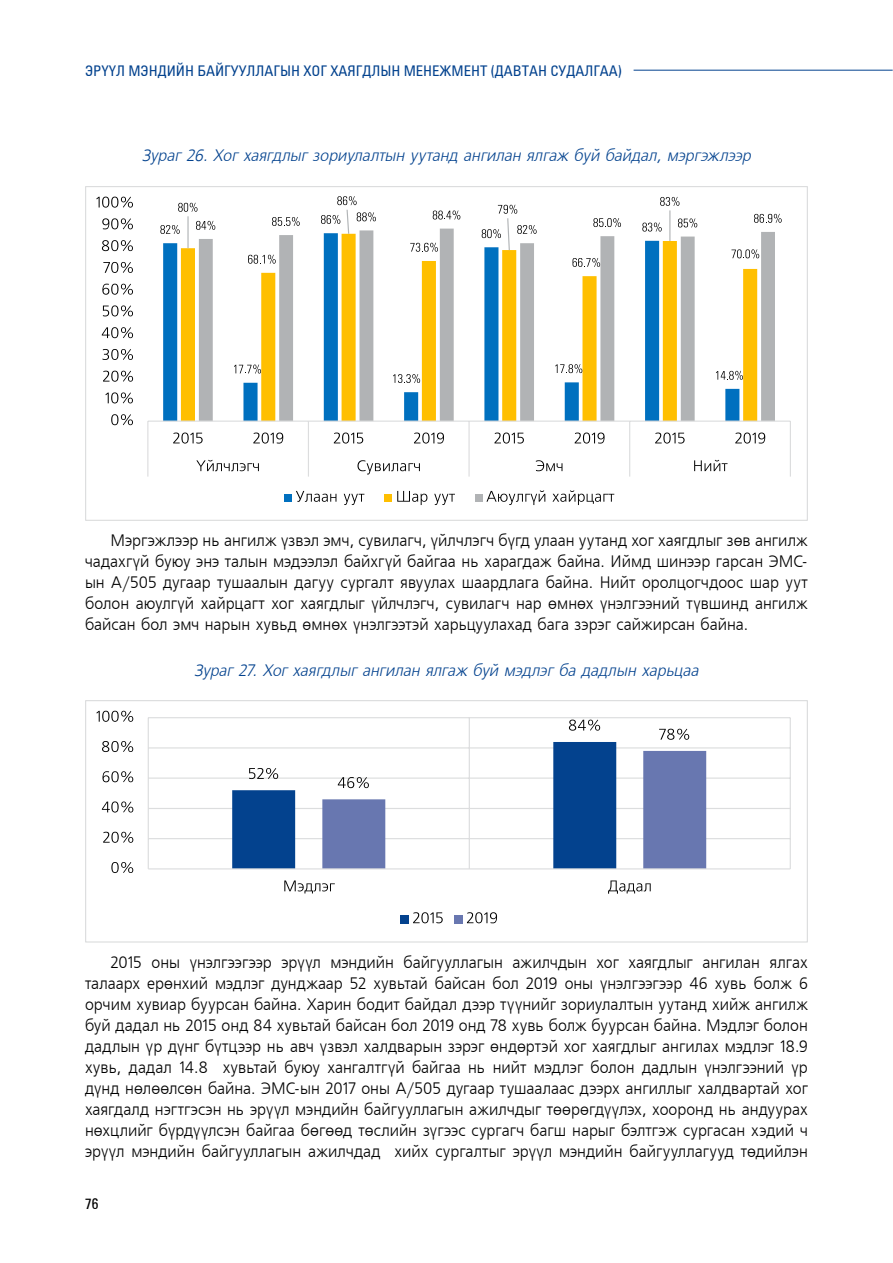
<style>
.page{position:relative;width:893px;height:1263px;background:#fff}
.page>*{position:absolute;margin:0;border:0;box-sizing:border-box;transform-origin:0 0}
.t1{font:16.5px/21px "MAK Freeset";letter-spacing:-.005em;color:#000;text-align:justify;scale:.95 1}
.t2{font:italic 16.5px "MAK Freeset";letter-spacing:-.005em;color:#03428e;scale:.95 1}
.t3{font:condensed 15px "Univers LTCYR";color:#000}
.t4{font:condensed 14.7px "Univers LTCYR";color:#03428e}
</style>
<div class="page">
<hr style="left:634px;top:70px;width:259px;height:1px;background:#03428e">
<svg style="left:163px;top:267px;width:18px;height:154px;background:#388fcc"></svg>
<svg style="left:181px;top:267px;width:18px;height:154px;fill:#ffbf00"></svg>
<svg style="left:199px;top:232px;width:576px;height:189px"></svg>
<hr style="left:148px;top:421px;width:642px;height:1px;background:#dcddde">
<hr style="left:468px;top:421px;width:2px;height:28px;background:#dcddde">
<svg style="left:790px;top:421px;width:1px;height:56px"></svg>
<svg style="left:629px;top:422px;width:1px;height:55px"></svg>
<hr style="left:468px;top:449px;width:2px;height:28px;background:#dcddde">
<svg style="left:308px;top:422px;width:1px;height:55px"></svg>
<svg style="left:147px;top:421px;width:1px;height:56px"></svg>
<svg style="left:234px;top:365px;width:27px;height:9px"></svg>
<svg style="left:393px;top:374px;width:27px;height:9px"></svg>
<svg style="left:555px;top:364px;width:27px;height:9px"></svg>
<svg style="left:716px;top:371px;width:27px;height:9px"></svg>
<svg style="left:731px;top:249px;width:28px;height:9px"></svg>
<svg style="left:160px;top:196px;width:537px;height:71px"></svg>
<svg style="left:754px;top:214px;width:28px;height:9px"></svg>
<svg style="left:111px;top:414px;width:22px;height:11px"></svg>
<svg style="left:105px;top:392px;width:28px;height:11px"></svg>
<svg style="left:103px;top:371px;width:30px;height:11px"></svg>
<svg style="left:102px;top:349px;width:31px;height:11px"></svg>
<svg style="left:102px;top:327px;width:31px;height:11px"></svg>
<svg style="left:103px;top:305px;width:30px;height:11px"></svg>
<svg style="left:102px;top:284px;width:31px;height:11px"></svg>
<svg style="left:103px;top:262px;width:30px;height:11px"></svg>
<svg style="left:102px;top:240px;width:31px;height:11px"></svg>
<svg style="left:102px;top:218px;width:31px;height:11px"></svg>
<svg style="left:96px;top:197px;width:37px;height:11px"></svg>
<svg style="left:173px;top:433px;width:30px;height:10px"></svg>
<svg style="left:253px;top:432px;width:30px;height:11px"></svg>
<svg style="left:334px;top:433px;width:29px;height:10px"></svg>
<svg style="left:414px;top:432px;width:30px;height:11px"></svg>
<svg style="left:494px;top:433px;width:30px;height:10px"></svg>
<svg style="left:575px;top:432px;width:30px;height:11px"></svg>
<svg style="left:655px;top:433px;width:30px;height:10px"></svg>
<svg style="left:735px;top:432px;width:30px;height:11px"></svg>
<svg style="left:196px;top:460px;width:63px;height:11px"></svg>
<svg style="left:357px;top:460px;width:63px;height:14px"></svg>
<svg style="left:536px;top:460px;width:26px;height:11px"></svg>
<svg style="left:694px;top:460px;width:33px;height:11px"></svg>
<div style="left:284px;top:494px;width:8px;height:8px;background:#0070bf"></div>
<svg style="left:296px;top:491px;width:40px;height:11px"></svg>
<svg style="left:344px;top:494px;width:20px;height:11px"></svg>
<div style="left:384px;top:494px;width:8px;height:8px;background:#ffbf00"></div>
<svg style="left:397px;top:491px;width:30px;height:14px"></svg>
<svg style="left:434px;top:494px;width:21px;height:11px"></svg>
<div style="left:475px;top:494px;width:8px;height:8px;background:#b1b3b5"></div>
<svg style="left:486px;top:490px;width:59px;height:15px"></svg>
<svg style="left:552px;top:490px;width:62px;height:15px"></svg>
<hr style="left:148px;top:717px;width:642px;height:1px;background:#dcddde">
<hr style="left:148px;top:747px;width:642px;height:1px;background:#dcddde">
<hr style="left:148px;top:777px;width:642px;height:2px;background:#dcddde">
<hr style="left:148px;top:808px;width:642px;height:1px;background:#dcddde">
<hr style="left:148px;top:838px;width:642px;height:1px;background:#dcddde">
<hr style="left:790px;top:718px;width:1px;height:151px;background:#dcddde">
<hr style="left:469px;top:718px;width:1px;height:151px;background:#dcddde">
<hr style="left:148px;top:718px;width:1px;height:151px;background:#dcddde">
<svg style="left:232px;top:742px;width:384px;height:126px"></svg>
<svg style="left:322px;top:751px;width:384px;height:117px"></svg>
<hr style="left:148px;top:868px;width:642px;height:1px;background:#dcddde">
<svg style="left:249px;top:768px;width:29px;height:11px"></svg>
<svg style="left:569px;top:720px;width:31px;height:11px"></svg>
<svg style="left:338px;top:777px;width:31px;height:11px"></svg>
<svg style="left:659px;top:729px;width:30px;height:11px"></svg>
<svg style="left:111px;top:862px;width:22px;height:11px"></svg>
<svg style="left:103px;top:832px;width:30px;height:11px"></svg>
<svg style="left:102px;top:801px;width:31px;height:11px"></svg>
<svg style="left:102px;top:771px;width:31px;height:11px"></svg>
<svg style="left:102px;top:741px;width:31px;height:11px"></svg>
<svg style="left:96px;top:711px;width:37px;height:11px"></svg>
<svg style="left:284px;top:880px;width:51px;height:13px"></svg>
<svg style="left:608px;top:880px;width:43px;height:14px"></svg>
<div style="left:401px;top:915px;width:8px;height:8px;background:#03428e"></div>
<svg style="left:413px;top:912px;width:30px;height:11px"></svg>
<div style="left:455px;top:915px;width:8px;height:8px;background:#6877b0"></div>
<svg style="left:467px;top:912px;width:30px;height:11px"></svg>
<div style="left:85px;top:700px;width:723px;height:242px;border:1px solid #dcddde"></div>
<p class="t4" style="left:85px;top:62px;width:538px">ЭРҮҮЛ МЭНДИЙН БАЙГУУЛЛАГЫН ХОГ ХАЯГДЛЫН МЕНЕЖМЕНТ (ДАВТАН СУДАЛГАА)</p>
<p class="t2" style="left:142px;top:147px;width:642px">Зураг 26. Хог хаягдлыг зориулалтын уутанд ангилан ялгаж буй байдал, мэргэжлээр</p>
<p class="t1" style="left:85px;top:531px;width:762px;text-indent:26px">Мэргэжлээр нь ангилж үзвэл эмч, сувилагч, үйлчлэгч бүгд улаан уутанд хог хаягдлыг зөв ангилж чадахгүй буюу энэ талын мэдээлэл байхгүй байгаа нь харагдаж байна. Иймд шинээр гарсан ЭМС&shy;ын А/505 дугаар тушаалын дагуу сургалт явуулах шаардлага байна. Нийт оролцогчдоос шар уут болон аюулгүй хайрцагт хог хаягдлыг үйлчлэгч, сувилагч нар өмнөх үнэлгээний түвшинд ангилж байсан бол эмч нарын хувьд өмнөх үнэлгээтэй харьцуулахад бага зэрэг сайжирсан байна.</p>
<p class="t2" style="left:194px;top:661px;width:532px">Зураг 27. Хог хаягдлыг ангилан ялгаж буй мэдлэг ба дадлын харьцаа</p>
<p class="t1" style="left:85px;top:952px;width:762px;text-indent:26px">2015 оны үнэлгээгээр эрүүл мэндийн байгууллагын ажилчдын хог хаягдлыг ангилан ялгах талаарх ерөнхий мэдлэг дунджаар 52 хувьтай байсан бол 2019 оны үнэлгээгээр 46 хувь болж 6 орчим хувиар буурсан байна. Харин бодит байдал дээр түүнийг зориулалтын уутанд хийж ангилж буй дадал нь 2015 онд 84 хувьтай байсан бол 2019 онд 78 хувь болж буурсан байна. Мэдлэг болон дадлын үр дүнг бүтцээр нь авч үзвэл халдварын зэрэг өндөртэй хог хаягдлыг ангилах мэдлэг 18.9 хувь, дадал 14.8 хувьтай буюу хангалтгүй байгаа нь нийт мэдлэг болон дадлын үнэлгээний үр дүнд нөлөөлсөн байна. ЭМС-ын 2017 оны А/505 дугаар тушаалаас дээрх ангиллыг халдвартай хог хаягдалд нэгтгэсэн нь эрүүл мэндийн байгууллагын ажилчдыг төөрөгдүүлэх, хооронд нь андуурах нөхцлийг бүрдүүлсэн байгаа бөгөөд төслийн зүгээс сургагч багш нарыг бэлтгэж сургасан хэдий ч эрүүл мэндийн байгууллагын ажилчдад хийх сургалтыг эрүүл мэндийн байгууллагууд төдийлэн</p>
<p class="t3" style="left:85px;top:1194px;width:15px">76</p>
</div>
